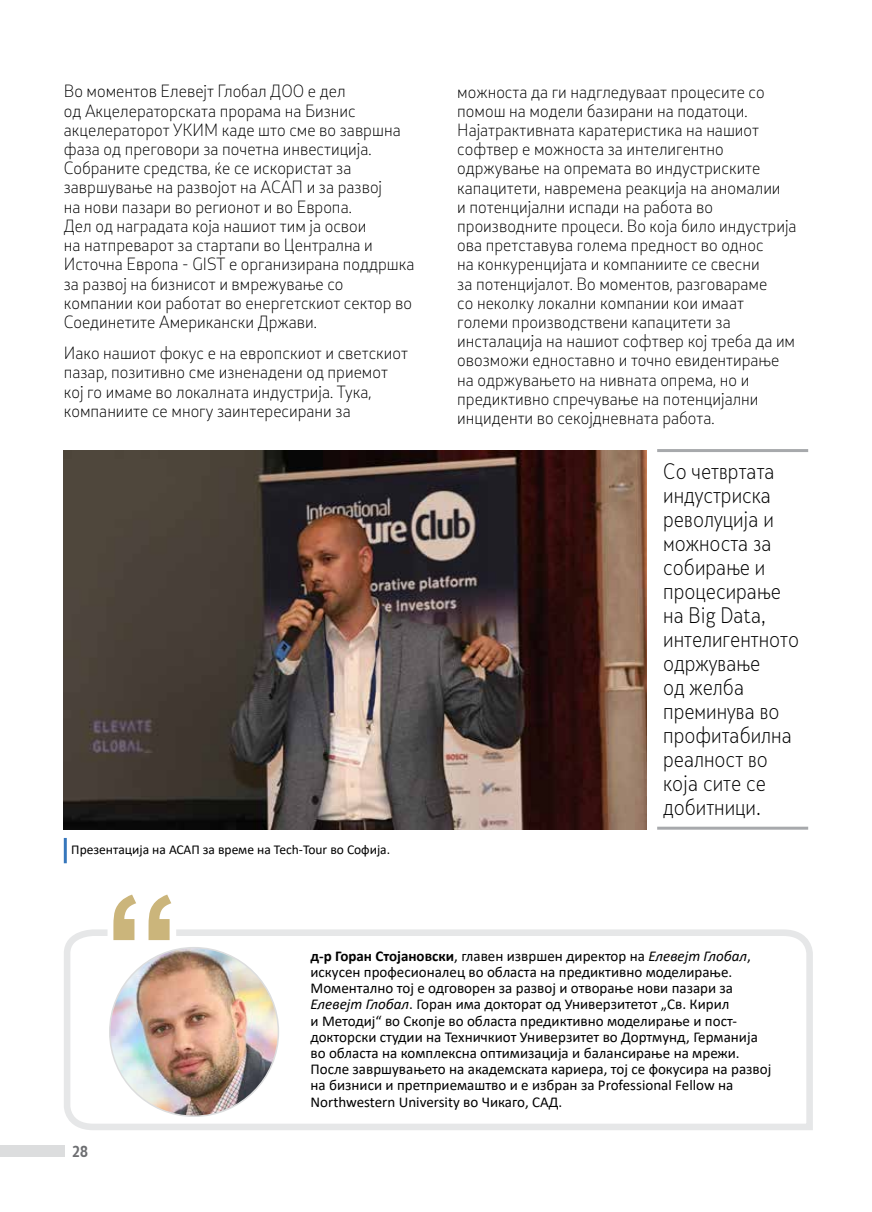
<style>
.page{position:relative;width:872px;height:1212px;background:#fff}
.page>*{position:absolute;margin:0;border:0;box-sizing:border-box;transform-origin:0 0}
.t1{font:700 153.3px "Arial";color:#cbb57b}
.t2{font:300 21px/24px "Skola Sans Cn";color:#000}
.t3{font:300 16.5px/19.2px "Stobi Sans";color:#000}
.t4{font:15px/16.2px "Calibri";color:#000}
.t5{font:700 15px "Skola Sans Cn";color:#6d6e71}
.t6{font:13.5px "Calibri";color:#000}
.s1{font-weight:700}
.s2{font-style:italic}
</style>
<div class="page">
<img style="left:64px;top:450px;width:582px;height:380px">
<hr style="left:657px;top:449px;width:151px;height:3px;background:#a7a9ac">
<hr style="left:657px;top:827px;width:151px;height:3px;background:#a7a9ac">
<hr style="left:64px;top:838px;width:3px;height:25px;background:#3777bc">
<svg style="left:64px;top:929px;width:749px;height:201px"></svg>
<img style="left:110px;top:948px;width:168px;height:168px;border-radius:84px">
<div style="left:0;top:1145px;width:64px;height:12px;background:#dcddde"></div>
<p class="t3" style="left:64px;top:81px;width:352px">Во моментов Елевејт Глобал ДОО е дел<br>од Акцелераторската прорама на Бизнис акцелераторот УКИМ каде што сме во завршна фаза од преговори за почетна инвестиција.<br>Собраните средства, ќе се искористат за завршување на развојот на АСАП и за развој<br>на нови пазари во регионот и во Европа.<br>Дел од наградата која нашиот тим ја освои<br>на натпреварот за стартапи во Централна и Источна Европа - GIST е организирана поддршка за развој на бизнисот и вмрежување со компании кои работат во енергетскиот сектор во Соединетите Американски Држави.</p>
<p class="t3" style="left:64px;top:343px;width:346px">Иако нашиот фокус е на европскиот и светскиот пазар, позитивно сме изненадени од приемот кој го имаме во локалната индустрија. Тука, компаниите се многу заинтересирани за</p>
<p class="t3" style="left:457px;top:81px;width:341px">можноста да ги надгледуваат процесите со помош на модели базирани на податоци.<br>Најатрактивната каратеристика на нашиот софтвер е можноста за интелигентно одржување на опремата во индустриските капацитети, навремена реакција на аномалии<br>и потенцијални испади на работа во производните процеси. Во која било индустрија ова претставува голема предност во однос<br>на конкуренцијата и компаниите се свесни<br>за потенцијалот. Во моментов, разговараме<br>со неколку локални компании кои имаат големи производствени капацитети за инсталација на нашиот софтвер кој треба да им овозможи едноставно и точно евидентирање на одржувањето на нивната опрема, но и предиктивно спречување на потенцијални инциденти во секојдневната работа.</p>
<p class="t2" style="left:663px;top:459px;width:137px">Со четвртата индустриска револуција и можноста за собирање и процесирање на Big Data, интелигентното одржување<br>од желба преминува во профитабилна реалност во која сите се добитници.</p>
<p class="t6" style="left:71px;top:840px;width:320px">Презентација на АСАП за време на Tech-Tour во Софија.</p>
<h1 class="t1" style="left:104px;top:843px;width:78px">“</h1>
<p class="t4" style="left:310px;top:947px;width:462px"><span class="s1">д-р Горан Стојановски</span>, главен извршен директор на <span class="s2">Елевејт Глобал</span>, искусен професионалец во областа на предиктивно моделирање.<br>Моментално тој е одговорен за развој и отворање нови пазари за <span class="s2">Елевејт Глобал</span>. Горан има докторат од Универзитетот „Св. Кирил<br>и Методиј“ во Скопје во областа предиктивно моделирање и пост&shy;докторски студии на Техничкиот Универзитет во Дортмунд, Германија во областа на комплексна оптимизација и балансирање на мрежи.<br>После завршувањето на академската кариера, тој се фокусира на развој на бизниси и претприемаштво и е избран за Professional Fellow на Northwestern University во Чикаго, САД.</p>
<p class="t5" style="left:72px;top:1142px;width:17px">28</p>
</div>
